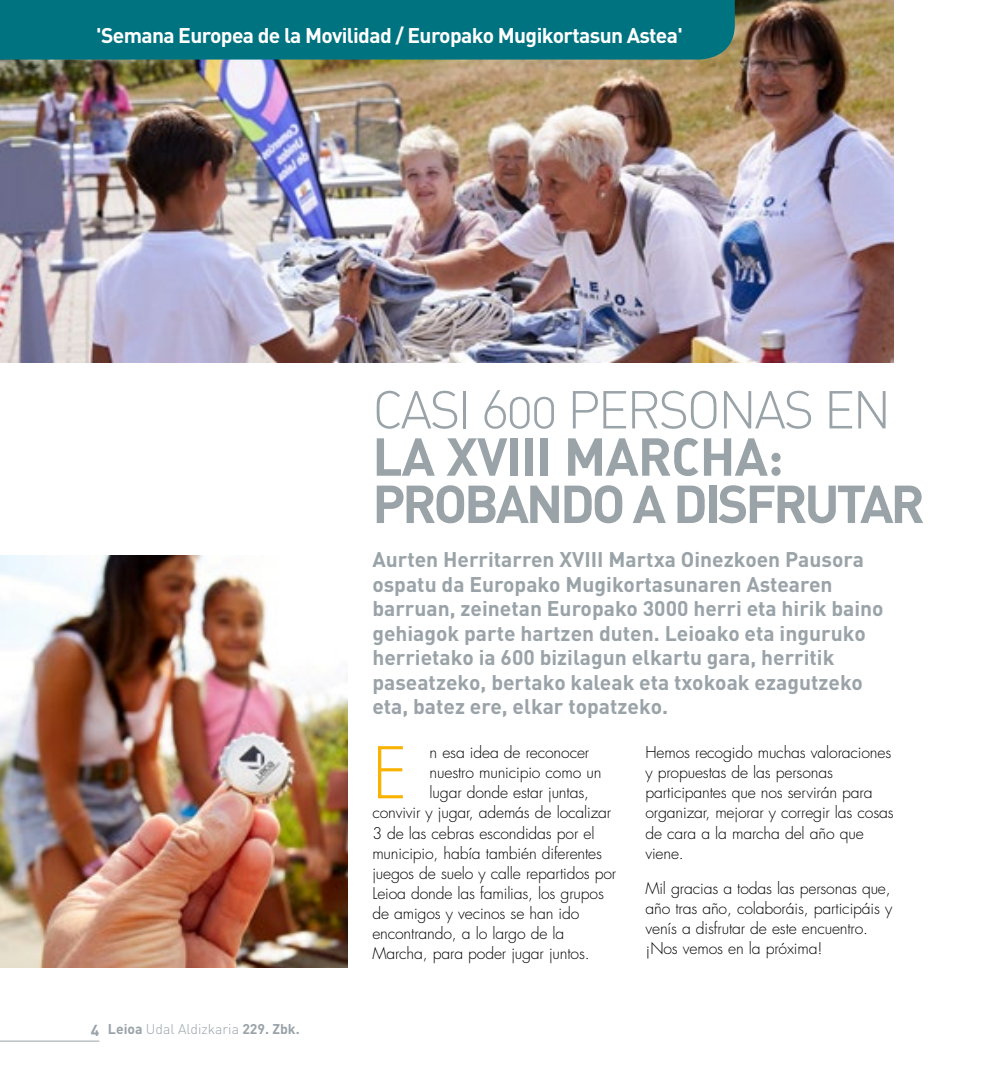
<style>
.page{position:relative;width:993px;height:1092px;background:#fff}
.page>*{position:absolute;margin:0;border:0;box-sizing:border-box;transform-origin:0 0}
.t1{font:300 69.12px "Futura";color:#f9b200}
.t2{font:52.5px/47.2px "DIN Bold Alternate";letter-spacing:-.06em;color:#9aa3a8}
.t3{font:52.5px "DIN Light Alternate";letter-spacing:-.05em;color:#9aa3a8}
.t4{font:700 21px/24.5px "DIN";color:#9aa3a8}
.t5{font:700 21px "DIN";letter-spacing:-.03em;color:#fff}
.t6{font:300 15.75px/20.1px "Futura";letter-spacing:-.01em;color:#000}
.t7{font:300 14px "DIN";color:#9aa3a8}
.s1{font-weight:700;font-size:15.75px}
.s2{font-weight:700}
</style>
<div class="page">
<hr style="left:0;top:1040px;width:99px;height:1px;background:#9aa3a8">
<img style="left:0;top:0;width:893px;height:362px">
<img style="left:0;top:556px;width:347px;height:411px">
<div style="left:0;top:0;width:734px;height:60px;background:#007381"></div>
<h3 class="t5" style="left:96px;top:22px;width:588px">'Semana Europea de la Movilidad / Europako Mugikortasun Astea'</h3>
<p class="t7" style="left:91px;top:1020px;width:210px"><span class="s1">4</span> <span class="s2">Leioa</span> Udal Aldizkaria <span class="s2">229. Zbk.</span></p>
<h2 class="t3" style="left:372px;top:377px;width:520px">CASI 600 PERSONAS EN</h2>
<h2 class="t2" style="left:372px;top:431px;width:553px">LA XVIII MARCHA:<br>PROBANDO A DISFRUTAR</h2>
<p class="t4" style="left:372px;top:546px;width:512px">Aurten Herritarren XVIII Martxa Oinezkoen Pausora ospatu da Europako Mugikortasunaren Astearen barruan, zeinetan Europako 3000 herri eta hirik baino gehiagok parte hartzen duten. Leioako eta inguruko herrietako ia 600 bizilagun elkartu gara, herritik paseatzeko, bertako kaleak eta txokoak ezagutzeko eta, batez ere, elkar topatzeko.</p>
<h1 class="t1" style="left:372px;top:731px;width:37px">E</h1>
<p class="t6" style="left:429px;top:742px;width:161px">n esa idea de reconocer</p>
<p class="t6" style="left:645px;top:742px;width:250px">Hemos recogido muchas valoraciones y propuestas de las personas participantes que nos servirán para organizar, mejorar y corregir las cosas de cara a la marcha del año que viene.</p>
<p class="t6" style="left:645px;top:878px;width:248px">Mil gracias a todas las personas que, año tras año, colaboráis, participáis y venís a disfrutar de este encuentro. ¡Nos vemos en la próxima!</p>
<p class="t6" style="left:429px;top:762px;width:173px">nuestro municipio como un</p>
<p class="t6" style="left:429px;top:783px;width:161px">lugar donde estar juntas,</p>
<p class="t6" style="left:372px;top:803px;width:240px">convivir y jugar, además de localizar</p>
<p class="t6" style="left:372px;top:823px;width:223px">3 de las cebras escondidas por el</p>
<p class="t6" style="left:372px;top:843px;width:231px">municipio, había también diferentes</p>
<p class="t6" style="left:372px;top:863px;width:245px">juegos de suelo y calle repartidos por</p>
<p class="t6" style="left:372px;top:883px;width:233px">Leioa donde las familias, los grupos</p>
<p class="t6" style="left:372px;top:903px;width:208px">de amigos y vecinos se han ido</p>
<p class="t6" style="left:372px;top:923px;width:193px">encontrando, a lo largo de la</p>
<p class="t6" style="left:372px;top:944px;width:219px">Marcha, para poder jugar juntos.</p>
</div>
